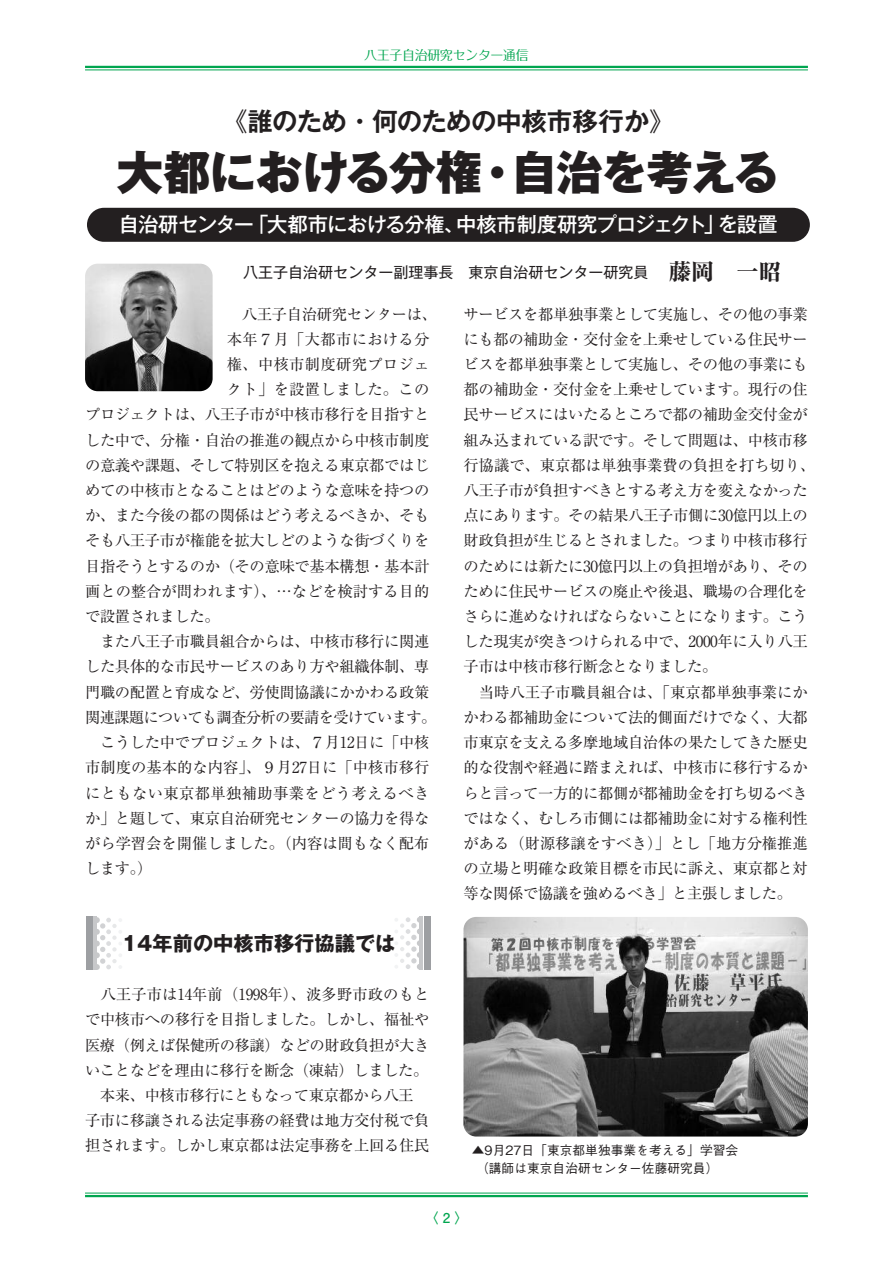
<style>
.page{position:relative;width:893px;height:1263px;background:#fff}
.page>*{position:absolute;margin:0;border:0;box-sizing:border-box;transform-origin:0 0}
.t1{font:46.5px "Gothic MB101 Pro Heavy 90 pv RKSJ H";letter-spacing:-.03em;color:#231f20}
.t2{font:25.5px "Gothic MB101 Pro De Bold 90 pv RKSJ H";letter-spacing:-.025em;color:#231f20}
.t3{font:20.25px "Gothic MB101 Pro Medium 90 pv RKSJ H";letter-spacing:-.03em;color:#fff}
.t4{font:20.25px "Gothic MB101 Pro Bold 90 pv RKSJ H";color:#231f20}
.t5{font:15.3px/25.2px "Ryumin Pro";letter-spacing:-.02em;color:#231f20}
.t6{font:15.3px "Ryumin Pro";color:#231f20}
.t7{font:15.3px "Ryumin Pro";letter-spacing:.02em;color:#231f20}
.t8{font:15.3px "Ryumin Pro";letter-spacing:.01em;color:#231f20}
.t9{font:15.3px "Ryumin Pro";letter-spacing:-.045em;color:#231f20}
.t10{font:15.3px "Ryumin Pro";letter-spacing:.005em;color:#231f20}
.t11{font:15.3px "Ryumin Pro";letter-spacing:.025em;color:#231f20}
.t12{font:15px "Gothic MB101 Pro Regular 90 pv RKSJ H";color:#231f20}
.t13{font:700 13.5px "Futo Go B101 Pro";color:#00a54f}
.t14{font:13.05px "Folk Pro";letter-spacing:-.03em;color:#00a54f}
.t15{font:500 12.75px/18px "Gothic BBB Pro";color:#231f20}
.s1{font-family:"Gothic MB101 Pro Light 90 pv RKSJ H"}
.s2{font-size:15.45px}
.s3{font-family:"Ryumin Pro Heavy 90 pv RKSJ H";font-size:22.5px}
</style>
<div class="page">
<hr style="left:85px;top:66px;width:723px;height:2px;background:#00a54f">
<hr style="left:85px;top:70px;width:723px;height:1px;background:#00a54f">
<hr style="left:85px;top:1193px;width:723px;height:1px;background:#00a54f">
<hr style="left:85px;top:1195px;width:723px;height:2px;background:#00a54f">
<img style="left:463px;top:917px;width:345px;height:219px;border-radius:13px">
<div style="left:87px;top:208px;width:723px;height:34px;background:#231f20;border-radius:17px"></div>
<div style="left:424px;top:917px;width:7px;height:53px;background:#9d9fa2"></div>
<svg style="left:395px;top:917px;width:28px;height:53px"></svg>
<div style="left:86px;top:917px;width:6px;height:53px;background:#9d9fa2"></div>
<svg style="left:94px;top:917px;width:28px;height:53px"></svg>
<img style="left:85px;top:264px;width:128px;height:127px;border-radius:13px">
<p class="t14" style="left:364px;top:44px;width:166px">八王子自治研究センター通信</p>
<h2 class="t2" style="left:222px;top:100px;width:454px"><span class="s1">《</span>誰のため・何のための中核市移行か<span class="s1">》</span></h2>
<h1 class="t1" style="left:117px;top:133px;width:664px">大都における分権・自治を考える</h1>
<h3 class="t3" style="left:119px;top:208px;width:660px">自治研センター「大都市における分権、中核市制度研究プロジェクト」を設置</h3>
<p class="t12" style="left:243px;top:259px;width:540px">八王子自治研センター副理事長　東京自治研センター研究員<span class="s2">　</span> <span class="s3">藤岡　一昭</span></p>
<p class="t5" style="left:242px;top:300px;width:197px">八王子自治研究センターは、</p>
<p class="t7" style="left:227px;top:327px;width:204px">本年７月「大都市における分</p>
<p class="t7" style="left:227px;top:352px;width:204px">権、中核市制度研究プロジェ</p>
<p class="t7" style="left:227px;top:377px;width:204px">クト」を設置しました。この</p>
<p class="t5" style="left:85px;top:401px;width:346px">プロジェクトは、八王子市が中核市移行を目指すと</p>
<p class="t5" style="left:85px;top:426px;width:346px">した中で、分権・自治の推進の観点から中核市制度</p>
<p class="t5" style="left:85px;top:451px;width:346px">の意義や課題、そして特別区を抱える東京都ではじ</p>
<p class="t5" style="left:85px;top:477px;width:346px">めての中核市となることはどのような意味を持つの</p>
<p class="t5" style="left:85px;top:502px;width:346px">か、また今後の都の関係はどう考えるべきか、そも</p>
<p class="t5" style="left:85px;top:527px;width:346px">そも八王子市が権能を拡大しどのような街づくりを</p>
<p class="t5" style="left:85px;top:552px;width:346px">目指そうとするのか（その意味で基本構想・基本計</p>
<p class="t6" style="left:85px;top:579px;width:346px">画との整合が問われます）、…などを検討する目的</p>
<p class="t5" style="left:85px;top:603px;width:136px">で設置されました。</p>
<p class="t5" style="left:100px;top:628px;width:331px">また八王子市職員組合からは、中核市移行に関連</p>
<p class="t5" style="left:85px;top:653px;width:346px">した具体的な市民サービスのあり方や組織体制、専</p>
<p class="t5" style="left:85px;top:678px;width:346px">門職の配置と育成など、労使間協議にかかわる政策</p>
<p class="t9" style="left:85px;top:705px;width:353px">関連課題についても調査分析の要請を受けています。</p>
<p class="t5" style="left:100px;top:729px;width:331px">こうした中でプロジェクトは、７月12日に「中核</p>
<p class="t10" style="left:85px;top:755px;width:346px">市制度の基本的な内容」、９月27日に「中核市移行</p>
<p class="t11" style="left:85px;top:781px;width:346px">にともない東京都単独補助事業をどう考えるべき</p>
<p class="t5" style="left:85px;top:804px;width:346px">か」と題して、東京自治研究センターの協力を得な</p>
<p class="t6" style="left:85px;top:831px;width:346px">がら学習会を開催しました。（内容は間もなく配布</p>
<p class="t5" style="left:85px;top:855px;width:69px">します。）</p>
<h3 class="t4" style="left:122px;top:926px;width:275px">14年前の中核市移行協議では</h3>
<p class="t8" style="left:100px;top:982px;width:330px">八王子市は14年前（1998年）、波多野市政のもと</p>
<p class="t5" style="left:85px;top:1006px;width:346px">で中核市への移行を目指しました。しかし、福祉や</p>
<p class="t5" style="left:85px;top:1031px;width:346px">医療（例えば保健所の移譲）などの財政負担が大き</p>
<p class="t5" style="left:85px;top:1056px;width:345px">いことなどを理由に移行を断念（凍結）しました。</p>
<p class="t5" style="left:100px;top:1081px;width:315px">本来、中核市移行にともなって東京都から八王</p>
<p class="t5" style="left:85px;top:1107px;width:346px">子市に移譲される法定事務の経費は地方交付税で負</p>
<p class="t5" style="left:85px;top:1132px;width:346px">担されます。しかし東京都は法定事務を上回る住民</p>
<p class="t5" style="left:463px;top:300px;width:354px">サービスを都単独事業として実施し、その他の事業にも都の補助金・交付金を上乗せしている住民サービスを都単独事業として実施し、その他の事業にも都の補助金・交付金を上乗せしています。現行の住民サービスにはいたるところで都の補助金交付金が組み込まれている訳です。そして問題は、中核市移行協議で、東京都は単独事業費の負担を打ち切り、八王子市が負担すべきとする考え方を変えなかった点にあります。その結果八王子市側に30億円以上の財政負担が生じるとされました。つまり中核市移行のためには新たに30億円以上の負担増があり、そのために住民サービスの廃止や後退、職場の合理化をさらに進めなければならないことになります。こうした現実が突きつけられる中で、2000年に入り八王子市は中核市移行断念となりました。</p>
<p class="t5" style="left:463px;top:678px;width:346px;text-align:justify;text-indent:15px">当時八王子市職員組合は、「東京都単独事業にかかわる都補助金について法的側面だけでなく、大都市東京を支える多摩地域自治体の果たしてきた歴史的な役割や経過に踏まえれば、中核市に移行するからと言って一方的に都側が都補助金を打ち切るべきではなく、むしろ市側には都補助金に対する権利性がある（財源移譲をすべき）」とし「地方分権推進の立場と明確な政策目標を市民に訴え、東京都と対等な関係で協議を強めるべき」と主張しました。</p>
<p class="t15" style="left:476px;top:1140px;width:264px;text-indent:-4px">▲9月27日「東京都単独事業を考える」学習会（講師は東京自治研センター佐藤研究員）</p>
<p class="t13" style="left:425px;top:1207px;width:45px">〈2〉</p>
</div>
